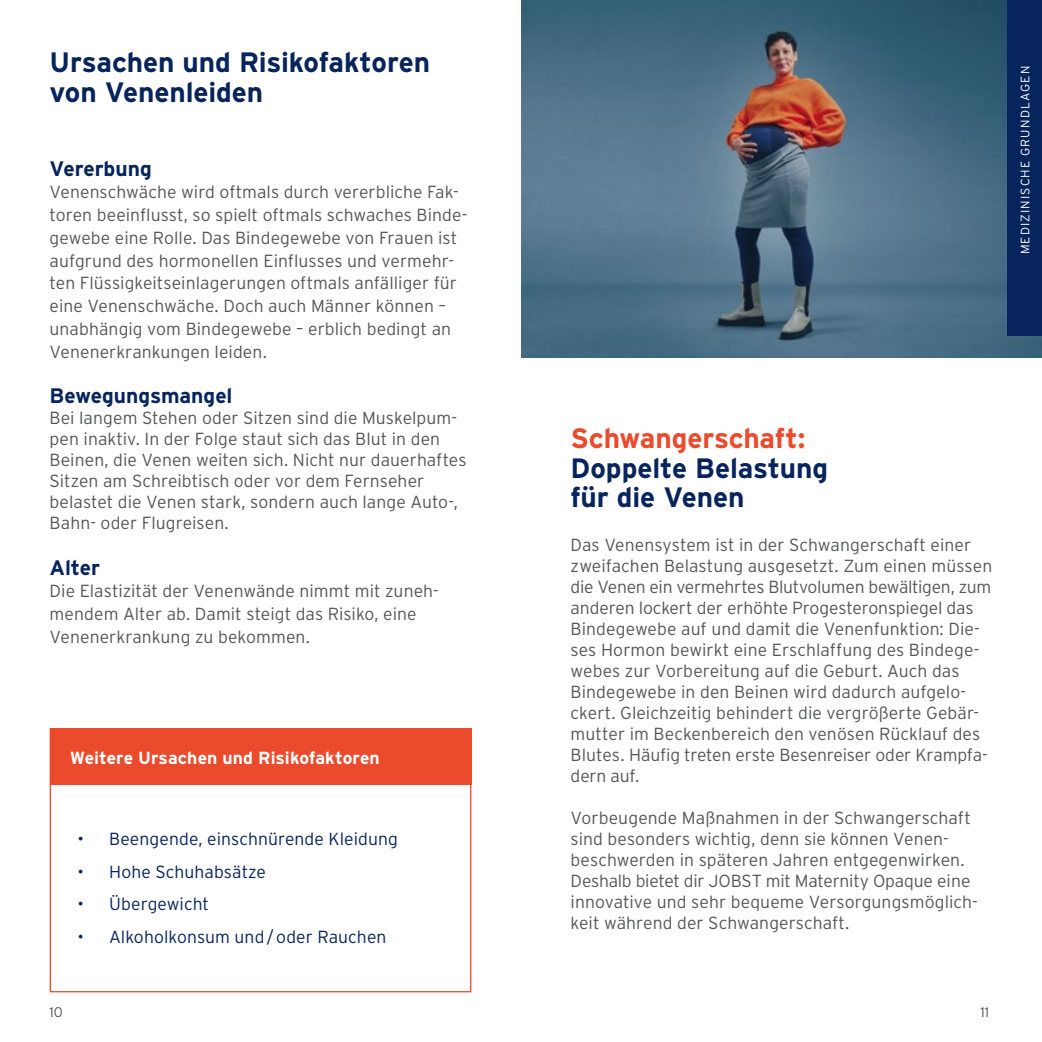
<style>
.page{position:relative;width:1042px;height:1042px;background:#fff}
.page>*{position:absolute;margin:0;border:0;box-sizing:border-box;transform-origin:0 0}
.t1{font:700 28px/29.8px "Interstate";letter-spacing:-.005em;color:#07255c}
.t2{font:700 28px "Interstate";letter-spacing:-.01em;color:#eb4b2c}
.t3{font:700 21px "Interstate";color:#07255c}
.t4{font:300 17.5px/21px "Interstate";letter-spacing:.005em;color:#555756}
.t5{font:300 17.5px "Interstate";letter-spacing:.005em;color:#07255c}
.t6{font:700 17.5px "Interstate";color:#fff}
.t7{font:300 14px "Interstate";color:#555756}
.t8{font:300 12.25px "Interstate";letter-spacing:.095em;color:#fff}
</style>
<div class="page">
<img style="left:521px;top:0;width:521px;height:357px">
<div style="left:50px;top:729px;width:421px;height:56px;background:#eb4b2c"></div>
<div style="left:1007px;top:0;width:35px;height:335px;background:#07255c"></div>
<h1 class="t1" style="left:50px;top:47px;width:382px">Ursachen und Risikofaktoren von Venenleiden</h1>
<p class="t3" style="left:50px;top:156px;width:104px">Vererbung</p>
<p class="t4" style="left:50px;top:181px;width:419px;line-height:22.8px">Venenschwäche wird oftmals durch vererbliche Fak&shy;toren beeinflusst, so spielt oftmals schwaches Binde&shy;gewebe eine Rolle. Das Bindegewebe von Frauen ist aufgrund des hormonellen Einflusses und vermehr&shy;ten Flüssigkeitseinlagerungen oftmals anfälliger für eine Venenschwäche. Doch auch Männer können – unabhängig vom Bindegewebe – erblich bedingt an Venenerkrankungen leiden.</p>
<p class="t3" style="left:50px;top:384px;width:184px">Bewegungsmangel</p>
<p class="t4" style="left:50px;top:407px;width:418px">Bei langem Stehen oder Sitzen sind die Muskelpum&shy;pen inaktiv. In der Folge staut sich das Blut in den Beinen, die Venen weiten sich. Nicht nur dauerhaftes Sitzen am Schreibtisch oder vor dem Fernseher belastet die Venen stark, sondern auch lange Auto-, Bahn- oder Flugreisen.</p>
<p class="t3" style="left:50px;top:555px;width:52px">Alter</p>
<p class="t4" style="left:50px;top:580px;width:391px;line-height:22.8px">Die Elastizität der Venenwände nimmt mit zuneh&shy;mendem Alter ab. Damit steigt das Risiko, eine<br>Venenerkrankung zu bekommen.</p>
<p class="t6" style="left:70px;top:747px;width:312px">Weitere Ursachen und Risikofaktoren</p>
<p class="t5" style="left:78px;top:829px;width:322px">• Beengende, einschnürende Kleidung</p>
<p class="t5" style="left:78px;top:862px;width:190px">• Hohe Schuhabsätze</p>
<p class="t5" style="left:78px;top:894px;width:133px">• Übergewicht</p>
<p class="t5" style="left:78px;top:926px;width:310px">• Alkoholkonsum und/oder Rauchen</p>
<h1 class="t2" style="left:570px;top:422px;width:236px">Schwangerschaft:</h1>
<h1 class="t1" style="left:570px;top:453px;width:259px">Doppelte Belastung für die Venen</h1>
<p class="t4" style="left:570px;top:534px;width:423px">Das Venensystem ist in der Schwangerschaft einer zweifachen Belastung ausgesetzt. Zum einen müssen die Venen ein vermehrtes Blutvolumen bewältigen, zum anderen lockert der erhöhte Progesteronspiegel das Bindegewebe auf und damit die Venenfunktion: Die&shy;ses Hormon bewirkt eine Erschlaffung des Bindege&shy;webes zur Vorbereitung auf die Geburt. Auch das Bindegewebe in den Beinen wird dadurch aufgelo&shy;ckert. Gleichzeitig behindert die vergrößerte Gebär&shy;mutter im Beckenbereich den venösen Rücklauf des Blutes. Häufig treten erste Besenreiser oder Krampfa&shy;dern auf.</p>
<p class="t4" style="left:570px;top:807px;width:409px">Vorbeugende Maßnahmen in der Schwangerschaft sind besonders wichtig, denn sie können Venen&shy;beschwerden in späteren Jahren entgegenwirken.<br>Deshalb bietet dir JOBST mit Maternity Opaque eine innovative und sehr bequeme Versorgungsmöglich&shy;keit während der Schwangerschaft.</p>
<p class="t7" style="left:50px;top:1004px;width:15px">10</p>
<p class="t7" style="left:980px;top:1004px;width:10px">11</p>
<p class="t8" style="left:1018px;top:254px;width:190px;rotate:-90deg">MEDIZINISCHE GRUNDLAGEN</p>
</div>
